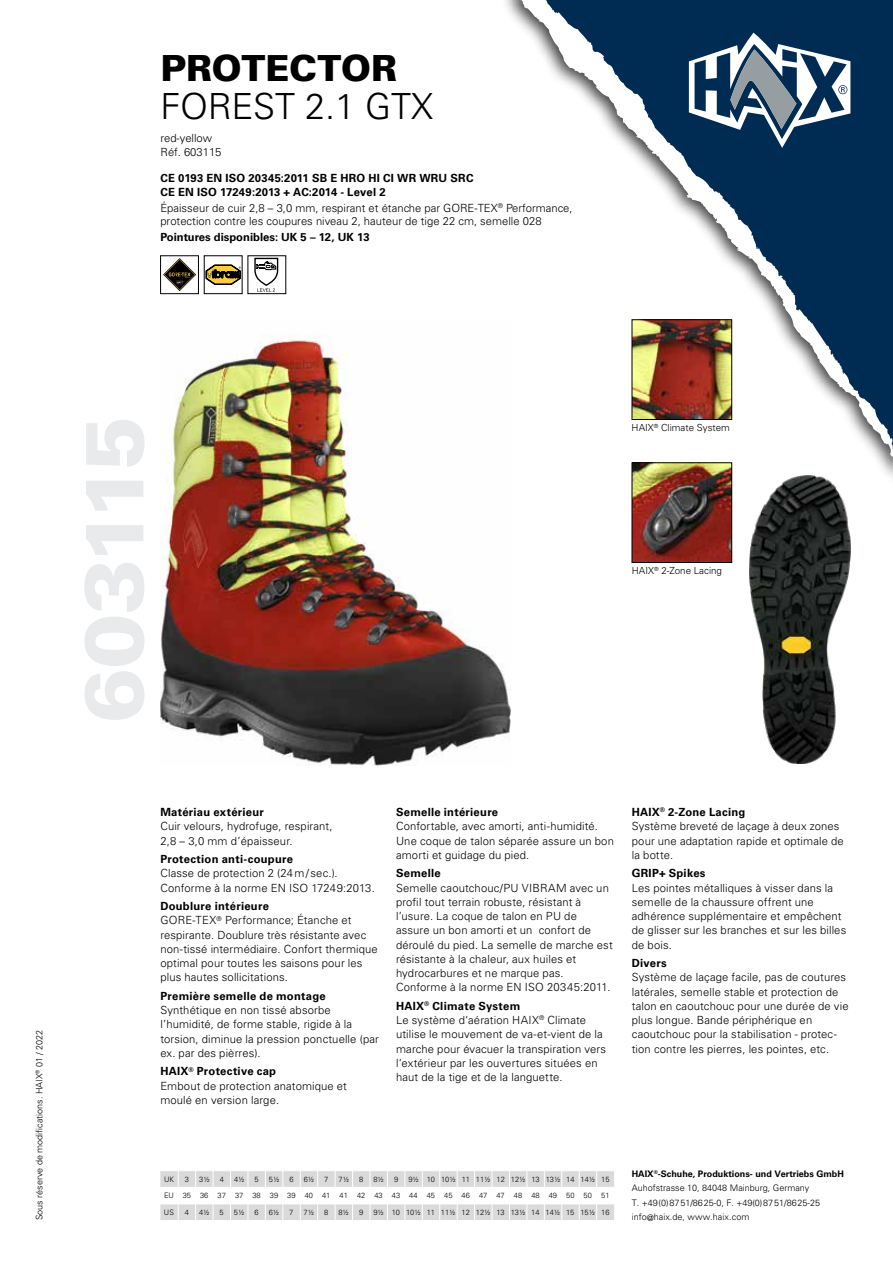
<style>
.page{position:relative;width:893px;height:1263px;background:#fff}
.page>*{position:absolute;margin:0;border:0;box-sizing:border-box;transform-origin:0 0}
.t1{font:900 82.5px "Univers LT Std";letter-spacing:-.055em;color:#e8eaeb}
.t2{font:300 36px "Univers LT Std";letter-spacing:-.005em;color:#000}
.t3{font:900 36px "Univers LT Std";letter-spacing:-.005em;color:#000}
.t4{font:300 11.25px/14.2px "Univers LT Std";letter-spacing:.01em;color:#000}
.t5{font:700 11.25px/13.5px "Univers LT Std";letter-spacing:.02em;color:#000}
.t6{font:700 11.25px "Univers LT Std";color:#000}
.t7{font:300 9.75px "Univers LT Std";color:#000}
.t8{font:300 9px/14.2px "Univers LT Std";color:#000}
.t9{font:300 7.5px "Univers LT Std";color:#000}
.s1{font-weight:700}
</style>
<div class="page">
<svg style="left:533px;top:0;width:360px;height:466px"></svg>
<svg style="left:689px;top:33px;width:161px;height:115px"></svg>
<img style="left:160px;top:334px;width:350px;height:432px">
<img style="left:750px;top:476px;width:100px;height:287px">
<img style="left:634px;top:321px;width:96px;height:97px">
<div style="left:632px;top:319px;width:100px;height:101px;border:1px solid #000"></div>
<img style="left:634px;top:464px;width:96px;height:97px">
<div style="left:632px;top:462px;width:100px;height:101px;border:1px solid #000"></div>
<svg style="left:160px;top:1171px;width:454px;height:49px"></svg>
<svg style="left:163px;top:258px;width:33px;height:33px"></svg>
<div style="left:160px;top:256px;width:39px;height:38px;border:1px solid #000"></div>
<svg style="left:206px;top:264px;width:34px;height:21px"></svg>
<div style="left:204px;top:256px;width:38px;height:38px;border:1px solid #000"></div>
<svg style="left:254px;top:258px;width:25px;height:34px"></svg>
<h2 class="t3" style="left:160px;top:46px;width:238px">PROTECTOR</h2>
<h2 class="t2" style="left:160px;top:84px;width:274px">FOREST 2.1 GTX</h2>
<p class="t4" style="left:160px;top:130px;width:63px">red-yellow<br>Réf. 603115</p>
<p class="t5" style="left:160px;top:172px;width:315px">CE 0193 EN ISO 20345:2011 SB E HRO HI CI WR WRU SRC<br>CE EN ISO 17249:2013 + AC:2014 - Level 2</p>
<p class="t4" style="left:160px;top:201px;width:414px;line-height:13.5px">Épaisseur de cuir 2,8 – 3,0 mm, respirant et étanche par GORE-TEX<sup>®</sup> Performance, protection contre les coupures niveau 2, hauteur de tige 22 cm, semelle 028</p>
<p class="t6" style="left:160px;top:230px;width:211px">Pointures disponibles: UK 5 – 12, UK 13</p>
<p class="t8" style="left:32px;top:1220px;width:192px;rotate:-90deg">Sous réserve de modifications. HAIX<sup>®</sup> 01 / 2022</p>
<h1 class="t1" style="left:62px;top:723px;width:309px;rotate:-90deg">603115</h1>
<p class="t7" style="left:632px;top:422px;width:100px">HAIX<sup>®</sup> Climate System</p>
<p class="t7" style="left:632px;top:565px;width:92px">HAIX<sup>®</sup> 2-Zone Lacing</p>
<p class="t5" style="left:160px;top:805px;width:105px">Matériau extérieur</p>
<p class="t4" style="left:160px;top:819px;width:174px">Cuir velours, hydrofuge, respirant,<br>2,8 – 3,0 mm d’épaisseur.</p>
<p class="t5" style="left:160px;top:852px;width:134px">Protection anti-coupure</p>
<p class="t4" style="left:160px;top:866px;width:216px">Classe de protection 2 (24m/ sec.).<br>Conforme à la norme EN ISO 17249:2013.</p>
<p class="t4" style="left:160px;top:899px;width:219px"><span class="s1">Doublure intérieure<br></span>GORE-TEX<sup>®</sup> Performance; Étanche et respirante. Doublure très résistante avec non-tissé intermédiaire. Confort thermique optimal pour toutes les saisons pour les plus hautes sollicitations.</p>
<p class="t5" style="left:160px;top:989px;width:167px">Première semelle de montage</p>
<p class="t4" style="left:160px;top:1003px;width:220px">Synthétique en non tissé absorbe l’humidité, de forme stable, rigide à la torsion, diminue la pression ponctuelle (par ex. par des pièrres).</p>
<p class="t4" style="left:160px;top:1064px;width:188px"><span class="s1">HAIX</span><sup>®</sup> <span class="s1">Protective cap<br></span>Embout de protection anatomique et moulé en version large.</p>
<p class="t5" style="left:396px;top:805px;width:104px">Semelle intérieure</p>
<p class="t4" style="left:396px;top:819px;width:219px">Confortable, avec amorti, anti-humidité.<br>Une coque de talon séparée assure un bon amorti et guidage du pied.</p>
<p class="t5" style="left:396px;top:867px;width:46px">Semelle</p>
<p class="t4" style="left:396px;top:880px;width:218px">Semelle caoutchouc/PU VIBRAM avec un profil tout terrain robuste, résistant à l’usure. La coque de talon en PU de assure un bon amorti et un confort de déroulé du pied. La semelle de marche est résistante à la chaleur, aux huiles et hydrocarbures et ne marque pas.<br>Conforme à la norme EN ISO 20345:2011.</p>
<p class="t4" style="left:396px;top:999px;width:211px"><span class="s1">HAIX</span><sup>®</sup> <span class="s1">Climate System<br></span>Le système d‘aération HAIX<sup>®</sup> Climate utilise le mouvement de va-et-vient de la marche pour évacuer la transpiration vers l‘extérieur par les ouvertures situées en haut de la tige et de la languette.</p>
<p class="t4" style="left:632px;top:805px;width:214px"><span class="s1">HAIX</span><sup>®</sup> <span class="s1">2-Zone Lacing<br></span>Système breveté de laçage à deux zones pour une adaptation rapide et optimale de la botte.</p>
<p class="t5" style="left:632px;top:867px;width:75px">GRIP+ Spikes</p>
<p class="t4" style="left:632px;top:880px;width:216px">Les pointes métalliques à visser dans la semelle de la chaussure offrent une adhérence supplémentaire et empêchent de glisser sur les branches et sur les billes de bois.</p>
<p class="t5" style="left:632px;top:956px;width:37px">Divers</p>
<p class="t4" style="left:632px;top:970px;width:218px">Système de laçage facile, pas de coutures latérales, semelle stable et protection de talon en caoutchouc pour une durée de vie plus longue. Bande périphérique en caoutchouc pour la stabilisation - protec&shy;tion contre les pierres, les pointes, etc.</p>
<p class="t9" style="left:164px;top:1174px;width:11px">UK</p>
<p class="t9" style="left:185px;top:1174px;width:6px">3</p>
<p class="t9" style="left:199px;top:1174px;width:12px">3½</p>
<p class="t9" style="left:220px;top:1174px;width:6px">4</p>
<p class="t9" style="left:234px;top:1174px;width:12px">4½</p>
<p class="t9" style="left:255px;top:1174px;width:6px">5</p>
<p class="t9" style="left:269px;top:1174px;width:12px">5½</p>
<p class="t9" style="left:289px;top:1174px;width:6px">6</p>
<p class="t9" style="left:304px;top:1174px;width:12px">6½</p>
<p class="t9" style="left:324px;top:1174px;width:6px">7</p>
<p class="t9" style="left:339px;top:1174px;width:12px">7½</p>
<p class="t9" style="left:359px;top:1174px;width:6px">8</p>
<p class="t9" style="left:373px;top:1174px;width:12px">8½</p>
<p class="t9" style="left:394px;top:1174px;width:6px">9</p>
<p class="t9" style="left:408px;top:1174px;width:203px">9½ 10 10½ 11 11½ 12 12½ 13 13½ 14 14½ 15</p>
<p class="t9" style="left:164px;top:1191px;width:447px">EU 35 36 37 37 38 39 39 40 41 41 42 43 43 44 45 45 46 47 47 48 48 49 50 50 51</p>
<p class="t9" style="left:164px;top:1208px;width:11px">US</p>
<p class="t9" style="left:185px;top:1208px;width:6px">4</p>
<p class="t9" style="left:199px;top:1208px;width:12px">4½</p>
<p class="t9" style="left:220px;top:1208px;width:6px">5</p>
<p class="t9" style="left:234px;top:1208px;width:12px">5½</p>
<p class="t9" style="left:254px;top:1208px;width:6px">6</p>
<p class="t9" style="left:269px;top:1208px;width:12px">6½</p>
<p class="t9" style="left:289px;top:1208px;width:6px">7</p>
<p class="t9" style="left:304px;top:1208px;width:12px">7½</p>
<p class="t9" style="left:324px;top:1208px;width:6px">8</p>
<p class="t9" style="left:338px;top:1208px;width:12px">8½</p>
<p class="t9" style="left:359px;top:1208px;width:6px">9</p>
<p class="t9" style="left:373px;top:1208px;width:238px">9½ 10 10½ 11 11½ 12 12½ 13 13½ 14 14½ 15 15½ 16</p>
<p class="t8" style="left:632px;top:1167px;width:214px"><span class="s1">HAIX</span><sup>®</sup><span class="s1">-Schuhe, Produktions- und Vertriebs GmbH<br></span>Auhofstrasse 10, 84048 Mainburg, Germany<br>T. +49(0)8751/8625-0, F. +49(0)8751/8625-25</p>
<p class="t8" style="left:632px;top:1209px;width:119px">info@haix.de, www.haix.com</p>
</div>
